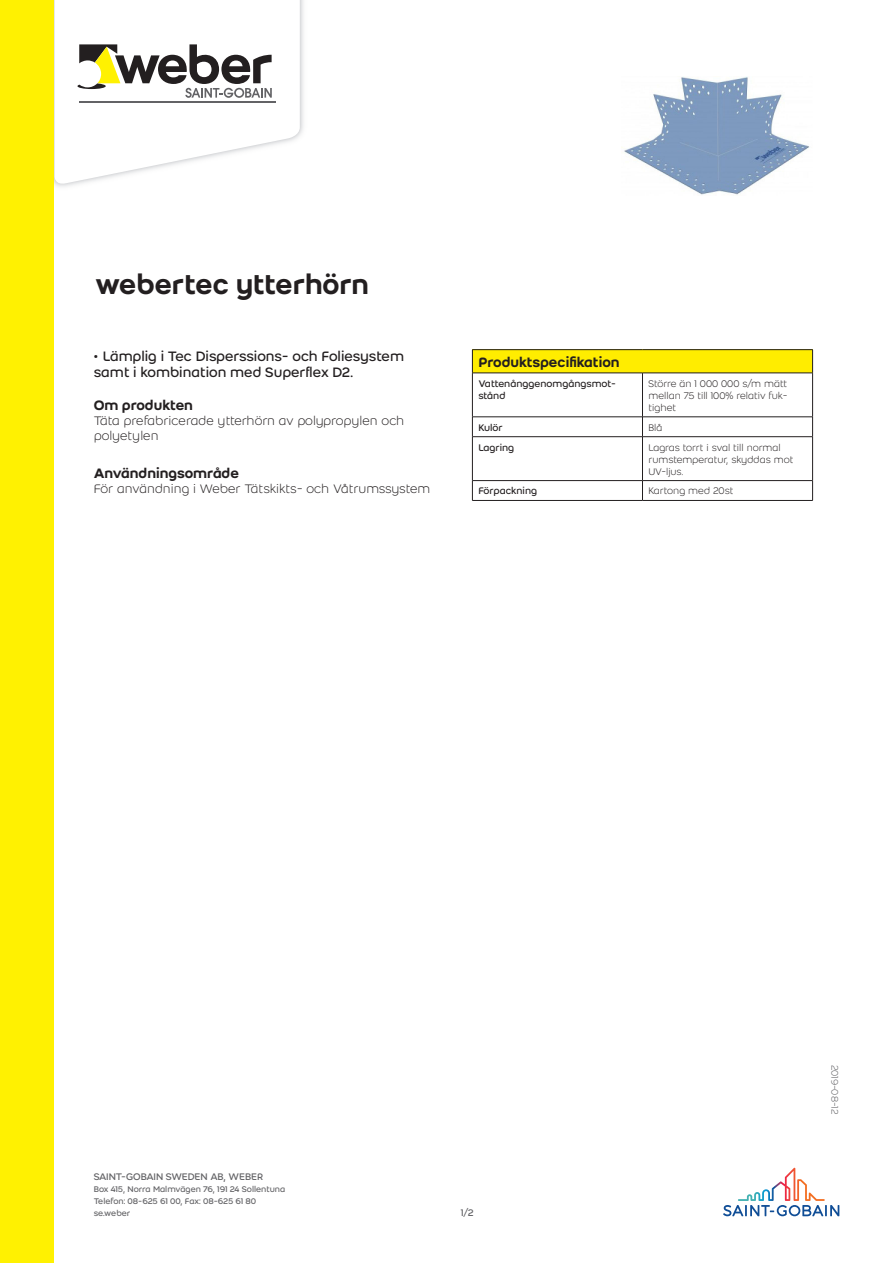
<style>
.page{position:relative;width:893px;height:1263px;background:#fff}
.page>*{position:absolute;margin:0;border:0;box-sizing:border-box;transform-origin:0 0}
.Product_name{font:500 30px "Weber";color:#231f20}
.t1{font:15px/16.5px "Weber";color:#231f20}
.header_1{font:500 15px "Weber";color:#231f20}
.Second_header{font:500 15px "Weber";letter-spacing:-.005em;color:#231f20}
.First_second_header{font:500 15px "Weber";color:#231f20}
.Body_text{font:300 13.5px/15px "Weber";color:#231f20}
.column_2{font:300 10.5px/12px "Weber";color:#231f20;text-align:justify}
.column_1{font:10.5px/12px "Weber";color:#231f20}
.Address_-_company{font:10.5px "Weber";letter-spacing:-.01em;color:#636366}
.Last_modification_da{font:300 10.5px "Weber";color:#636366}
.Paging{font:10.5px "Weber";color:#636366}
.Address{font:9px "Weber";letter-spacing:-.005em;color:#636366}
</style>
<div class="page">
<img style="left:54px;top:0;width:250px;height:187px">
<svg style="left:55px;top:0;width:245px;height:186px"></svg>
<hr style="left:79px;top:101px;width:196px;height:1px;background:#636366">
<svg style="left:77px;top:44px;width:195px;height:54px"></svg>
<div style="left:0;top:0;width:54px;height:1263px;background:#fff101"></div>
<svg style="left:723px;top:1168px;width:116px;height:48px"></svg>
<img style="left:621px;top:76px;width:189px;height:119px">
<div style="left:472px;top:350px;width:341px;height:23px;background:#ffed00"></div>
<hr style="left:472px;top:349px;width:170px;height:1px;background:#231f20">
<svg style="left:472px;top:350px;width:1px;height:23px"></svg>
<hr style="left:642px;top:349px;width:171px;height:1px;background:#231f20">
<hr style="left:472px;top:373px;width:170px;height:1px;background:#231f20">
<svg style="left:812px;top:350px;width:1px;height:23px"></svg>
<hr style="left:642px;top:373px;width:171px;height:1px;background:#231f20">
<hr style="left:472px;top:373px;width:1px;height:44px;background:#231f20">
<hr style="left:642px;top:373px;width:1px;height:44px;background:#231f20">
<hr style="left:812px;top:373px;width:1px;height:44px;background:#231f20">
<hr style="left:472px;top:417px;width:170px;height:1px;background:#231f20">
<svg style="left:472px;top:417px;width:1px;height:19px"></svg>
<hr style="left:642px;top:417px;width:171px;height:1px;background:#231f20">
<svg style="left:642px;top:418px;width:1px;height:18px"></svg>
<svg style="left:812px;top:417px;width:1px;height:19px"></svg>
<hr style="left:472px;top:436px;width:170px;height:1px;background:#231f20">
<hr style="left:472px;top:437px;width:1px;height:43px;background:#231f20">
<hr style="left:642px;top:436px;width:171px;height:1px;background:#231f20">
<hr style="left:642px;top:437px;width:1px;height:43px;background:#231f20">
<hr style="left:812px;top:437px;width:1px;height:43px;background:#231f20">
<hr style="left:472px;top:480px;width:170px;height:1px;background:#231f20">
<svg style="left:472px;top:481px;width:1px;height:19px"></svg>
<hr style="left:472px;top:500px;width:170px;height:1px;background:#231f20">
<hr style="left:642px;top:480px;width:171px;height:1px;background:#231f20">
<svg style="left:642px;top:481px;width:1px;height:19px"></svg>
<svg style="left:812px;top:481px;width:1px;height:19px"></svg>
<hr style="left:642px;top:500px;width:171px;height:1px;background:#231f20">
<p class="Product_name" style="left:95px;top:262px;width:276px">webertec ytterhörn</p>
<p class="t1" style="left:94px;top:347px;width:312px">• Lämplig i Tec Disperssions- och Foliesystem samt i kombination med Superflex D2.</p>
<p class="First_second_header" style="left:94px;top:394px;width:101px">Om produkten</p>
<p class="Body_text" style="left:94px;top:413px;width:312px">Täta prefabricerade ytterhörn av polypropylen och polyetylen</p>
<p class="Second_header" style="left:94px;top:462px;width:147px">Användningsområde</p>
<p class="Body_text" style="left:94px;top:481px;width:338px">För användning i Weber Tätskikts- och Våtrumssystem</p>
<p class="header_1" style="left:478px;top:351px;width:143px">Produktspecifikation</p>
<p class="column_1" style="left:478px;top:377px;width:139px">Vattenånggenomgångsmot&shy;stånd</p>
<p class="column_2" style="left:648px;top:377px;width:141px">Större än 1 000 000 s/m mätt mellan 75 till 100% relativ fuk&shy;tighet</p>
<p class="column_1" style="left:478px;top:421px;width:26px">Kulör</p>
<p class="column_2" style="left:648px;top:421px;width:16px">Blå</p>
<p class="column_1" style="left:478px;top:441px;width:37px">Lagring</p>
<p class="column_2" style="left:648px;top:441px;width:146px;text-align:left">Lagras torrt i sval till normal rumstemperatur, skyddas mot<br>UV-ljus.</p>
<p class="column_1" style="left:478px;top:485px;width:60px">Förpackning</p>
<p class="column_2" style="left:648px;top:485px;width:86px">Kartong med 20st</p>
<p class="Address_-_company" style="left:94px;top:1169px;width:171px">SAINT-GOBAIN SWEDEN AB, WEBER</p>
<p class="Address" style="left:94px;top:1183px;width:193px">Box 415, Norra Malmvägen 76, 191 24 Sollentuna</p>
<p class="Address" style="left:94px;top:1195px;width:164px">Telefon: 08-625 61 00, Fax: 08-625 61 80</p>
<p class="Address" style="left:94px;top:1207px;width:38px">se.weber</p>
<p class="Paging" style="left:461px;top:1205px;width:14px">1/2</p>
<p class="Last_modification_da" style="left:842px;top:1064px;width:51px;rotate:90deg">2019-08-12</p>
</div>
